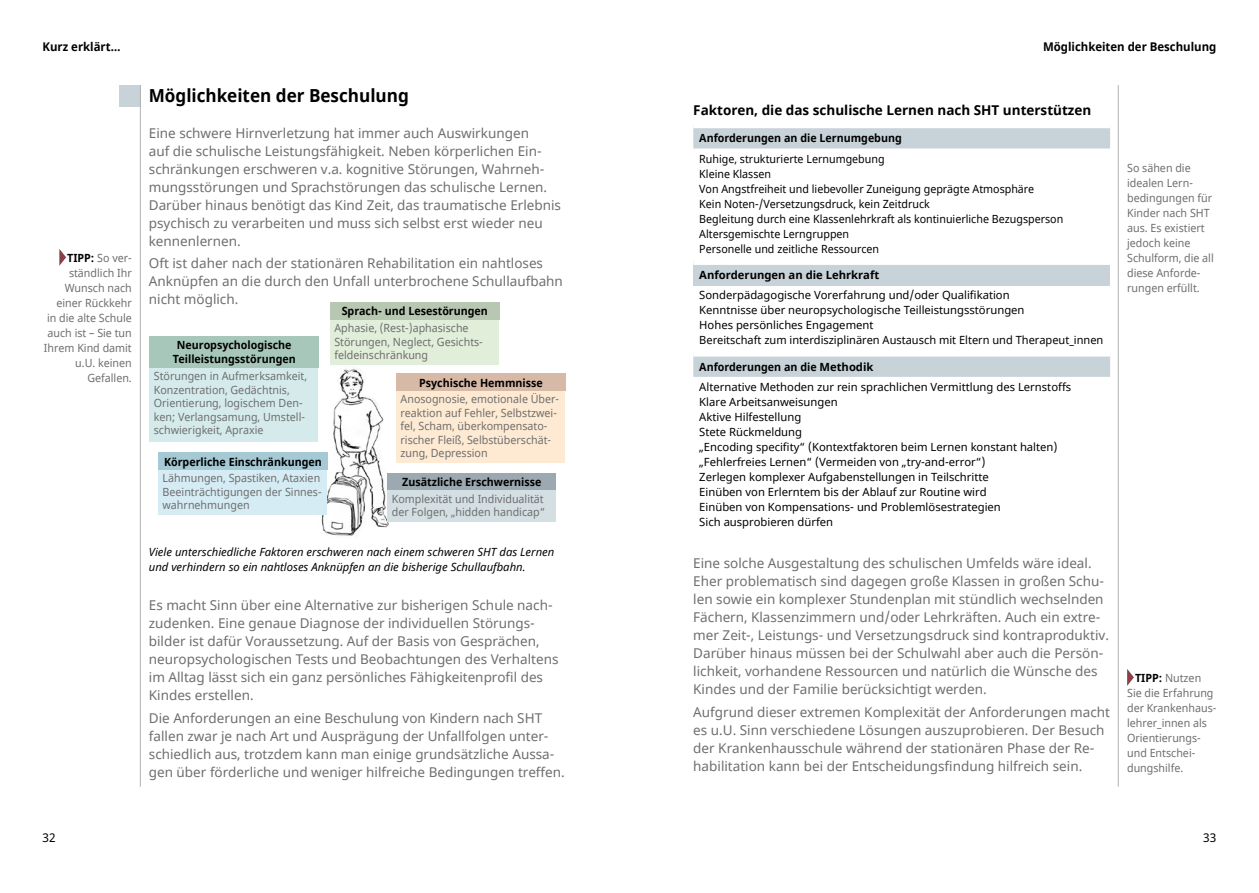
<style>
.page{position:relative;width:1259px;height:893px;background:#fff}
.page>*{position:absolute;margin:0;border:0;box-sizing:border-box;transform-origin:0 0}
.t1{font:700 18px "Noto Sans";color:#000;scale:.95 1}
.t2{font:13.5px/18px "Noto Sans";color:#6e6e6e}
.t3{font:700 13.5px "Noto Sans";color:#000}
.t4{font:700 12px "Noto Sans";color:#000;scale:.95 1}
.t5{font:12px "Noto Sans";color:#000}
.t6{font:11.25px/15px "Noto Sans";color:#6e6e6e;scale:.95 1}
.t7{font:11.25px/15px "Noto Sans";color:#000}
.t8{font:11.25px/15px "Noto Sans";color:#000;scale:.95 1}
.t9{font:700 11.25px/13.5px "Noto Sans";color:#000;text-align:center;scale:.95 1}
.t10{font:italic 11.25px/15px "Noto Sans";color:#000}
.t11{font:700 11.25px "Noto Sans";color:#000}
.s1{font-weight:700;color:#000}
</style>
<div class="page">
<div style="left:119px;top:85px;width:22px;height:21px;background:#c8d3d9"></div>
<hr style="left:140px;top:85px;width:1px;height:702px;background:#b1b2b3">
<hr style="left:1118px;top:85px;width:1px;height:702px;background:#b1b2b3">
<svg style="left:59px;top:249px;width:7px;height:17px"></svg>
<svg style="left:693px;top:128px;width:417px;height:249px"></svg>
<div style="left:693px;top:261px;width:417px;height:24px;background:#c8d3d9"></div>
<div style="left:693px;top:349px;width:417px;height:8px;background:#fff"></div>
<div style="left:693px;top:257px;width:417px;height:8px;background:#fff"></div>
<svg style="left:1127px;top:669px;width:7px;height:17px"></svg>
<img style="left:317px;top:369px;width:72px;height:167px">
<div style="left:158px;top:469px;width:169px;height:46px;background:#d5ecf4"></div>
<div style="left:158px;top:453px;width:170px;height:17px;background:#a5c9d5"></div>
<div style="left:387px;top:490px;width:169px;height:32px;background:#d4dfe3"></div>
<div style="left:387px;top:473px;width:169px;height:17px;background:#9ca9b1"></div>
<div style="left:150px;top:367px;width:168px;height:75px;background:#d5ebeb"></div>
<div style="left:149px;top:336px;width:170px;height:32px;background:#a7c7bb"></div>
<div style="left:396px;top:390px;width:169px;height:73px;background:#feead2"></div>
<div style="left:396px;top:374px;width:170px;height:17px;background:#d6b9a7"></div>
<div style="left:330px;top:319px;width:169px;height:45px;background:#e1eed9"></div>
<div style="left:330px;top:302px;width:169px;height:17px;background:#b8c7b1"></div>
<p class="t4" style="left:43px;top:38px;width:84px">Kurz erklärt…</p>
<p class="t6" style="left:44px;top:251px;width:94px;text-align:right"><span class="s1">TIPP:</span> So ver&shy;ständlich Ihr<br>Wunsch nach einer Rückkehr<br>in die alte Schule auch ist – Sie tun<br>Ihrem Kind damit u.U. keinen<br>Gefallen.</p>
<h1 class="t1" style="left:149px;top:82px;width:275px">Möglichkeiten der Beschulung</h1>
<p class="t2" style="left:149px;top:124px;width:414px">Eine schwere Hirnverletzung hat immer auch Auswirkungen<br>auf die schulische Leistungsfähigkeit. Neben körperlichen Ein&shy;schränkungen erschweren v.a. kognitive Störungen, Wahrneh&shy;mungsstörungen und Sprachstörungen das schulische Lernen.<br>Darüber hinaus benötigt das Kind Zeit, das traumatische Erlebnis psychisch zu verarbeiten und muss sich selbst erst wieder neu kennenlernen.</p>
<p class="t2" style="left:149px;top:255px;width:415px">Oft ist daher nach der stationären Rehabilitation ein nahtloses<br>Anknüpfen an die durch den Unfall unterbrochene Schullaufbahn nicht möglich.</p>
<p class="t9" style="left:342px;top:305px;width:155px">Sprach- und Lesestörungen</p>
<p class="t9" style="left:173px;top:339px;width:131px">Neuropsychologische<br>Teilleistungsstörungen</p>
<p class="t6" style="left:154px;top:370px;width:163px;line-height:13.5px">Störungen in Aufmerksamkeit,<br>Konzentration, Gedächtnis,<br>Orientierung, logischem Den&shy;ken; Verlangsamung, Umstell&shy;schwierigkeit, Apraxie</p>
<p class="t9" style="left:164px;top:455px;width:168px">Körperliche Einschränkungen</p>
<p class="t6" style="left:163px;top:472px;width:169px;line-height:13.5px">Lähmungen, Spastiken, Ataxien<br>Beeinträchtigungen der Sinnes&shy;wahrnehmungen</p>
<p class="t6" style="left:334px;top:322px;width:158px;line-height:13.5px">Aphasie, (Rest-)aphasische<br>Störungen, Neglect, Gesichts&shy;feldeinschränkung</p>
<p class="t9" style="left:419px;top:376px;width:132px">Psychische Hemmnisse</p>
<p class="t6" style="left:400px;top:393px;width:169px;line-height:13.5px">Anosognosie, emotionale Über&shy;reaktion auf Fehler, Selbstzwei&shy;fel, Scham, überkompensato&shy;rischer Fleiß, Selbstüberschät&shy;zung, Depression</p>
<p class="t9" style="left:402px;top:475px;width:148px">Zusätzliche Erschwernisse</p>
<p class="t6" style="left:392px;top:492px;width:163px;line-height:13.5px">Komplexität und Individualität der Folgen, „hidden handicap“</p>
<p class="t10" style="left:149px;top:544px;width:407px">Viele unterschiedliche Faktoren erschweren nach einem schweren SHT das Lernen und verhindern so ein nahtloses Anknüpfen an die bisherige Schullaufbahn.</p>
<p class="t2" style="left:149px;top:597px;width:411px">Es macht Sinn über eine Alternative zur bisherigen Schule nach&shy;zudenken. Eine genaue Diagnose der individuellen Störungs&shy;bilder ist dafür Voraussetzung. Auf der Basis von Gesprächen, neuropsychologischen Tests und Beobachtungen des Verhaltens im Alltag lässt sich ein ganz persönliches Fähigkeitenprofil des Kindes erstellen.</p>
<p class="t2" style="left:149px;top:709px;width:417px">Die Anforderungen an eine Beschulung von Kindern nach SHT fallen zwar je nach Art und Ausprägung der Unfallfolgen unter&shy;schiedlich aus, trotzdem kann man einige grundsätzliche Aussa&shy;gen über förderliche und weniger hilfreiche Bedingungen treffen.</p>
<p class="t4" style="left:1043px;top:38px;width:184px">Möglichkeiten der Beschulung</p>
<p class="t3" style="left:693px;top:100px;width:399px">Faktoren, die das schulische Lernen nach SHT unterstützen</p>
<p class="t9" style="left:699px;top:132px;width:215px">Anforderungen an die Lernumgebung</p>
<p class="t8" style="left:699px;top:151px;width:385px">Ruhige, strukturierte Lernumgebung<br>Kleine Klassen<br>Von Angstfreiheit und liebevoller Zuneigung geprägte Atmosphäre<br>Kein Noten-/Versetzungsdruck, kein Zeitdruck<br>Begleitung durch eine Klassenlehrkraft als kontinuierliche Bezugsperson Altersgemischte Lerngruppen<br>Personelle und zeitliche Ressourcen</p>
<p class="t11" style="left:699px;top:267px;width:181px">Anforderungen an die Lehrkraft</p>
<p class="t7" style="left:699px;top:288px;width:405px">Sonderpädagogische Vorerfahrung und/oder Qualifikation<br>Kenntnisse über neuropsychologische Teilleistungsstörungen<br>Hohes persönliches Engagement<br>Bereitschaft zum interdisziplinären Austausch mit Eltern und Therapeut_innen</p>
<p class="t9" style="left:699px;top:360px;width:185px">Anforderungen an die Methodik</p>
<p class="t7" style="left:699px;top:380px;width:373px">Alternative Methoden zur rein sprachlichen Vermittlung des Lernstoffs Klare Arbeitsanweisungen<br>Aktive Hilfestellung<br>Stete Rückmeldung<br>„Encoding specifity“ (Kontextfaktoren beim Lernen konstant halten) „Fehlerfreies Lernen“ (Vermeiden von „try-and-error“)<br>Zerlegen komplexer Aufgabenstellungen in Teilschritte<br>Einüben von Erlerntem bis der Ablauf zur Routine wird<br>Einüben von Kompensations- und Problemlösestrategien<br>Sich ausprobieren dürfen</p>
<p class="t2" style="left:693px;top:555px;width:417px">Eine solche Ausgestaltung des schulischen Umfelds wäre ideal.<br>Eher problematisch sind dagegen große Klassen in großen Schu&shy;len sowie ein komplexer Stundenplan mit stündlich wechselnden Fächern, Klassenzimmern und/oder Lehrkräften. Auch ein extre&shy;mer Zeit-, Leistungs- und Versetzungsdruck sind kontraproduktiv.<br>Darüber hinaus müssen bei der Schulwahl aber auch die Persön&shy;lichkeit, vorhandene Ressourcen und natürlich die Wünsche des Kindes und der Familie berücksichtigt werden.</p>
<p class="t2" style="left:693px;top:703px;width:418px">Aufgrund dieser extremen Komplexität der Anforderungen macht es u.U. Sinn verschiedene Lösungen auszuprobieren. Der Besuch der Krankenhausschule während der stationären Phase der Re&shy;habilitation kann bei der Entscheidungsfindung hilfreich sein.</p>
<p class="t6" style="left:1127px;top:161px;width:93px">So sähen die idealen Lern&shy;bedingungen für<br>Kinder nach SHT aus. Es existiert jedoch keine<br>Schulform, die all diese Anforde&shy;rungen erfüllt.</p>
<p class="t6" style="left:1127px;top:671px;width:95px;text-indent:8px"><span class="s1">TIPP:</span> Nutzen<br>Sie die Erfahrung der Krankenhaus&shy;lehrer_innen als<br>Orientierungs&shy;und Entschei&shy;dungshilfe.</p>
<p class="t5" style="left:43px;top:829px;width:15px">32</p>
<p class="t5" style="left:1203px;top:829px;width:15px">33</p>
</div>
